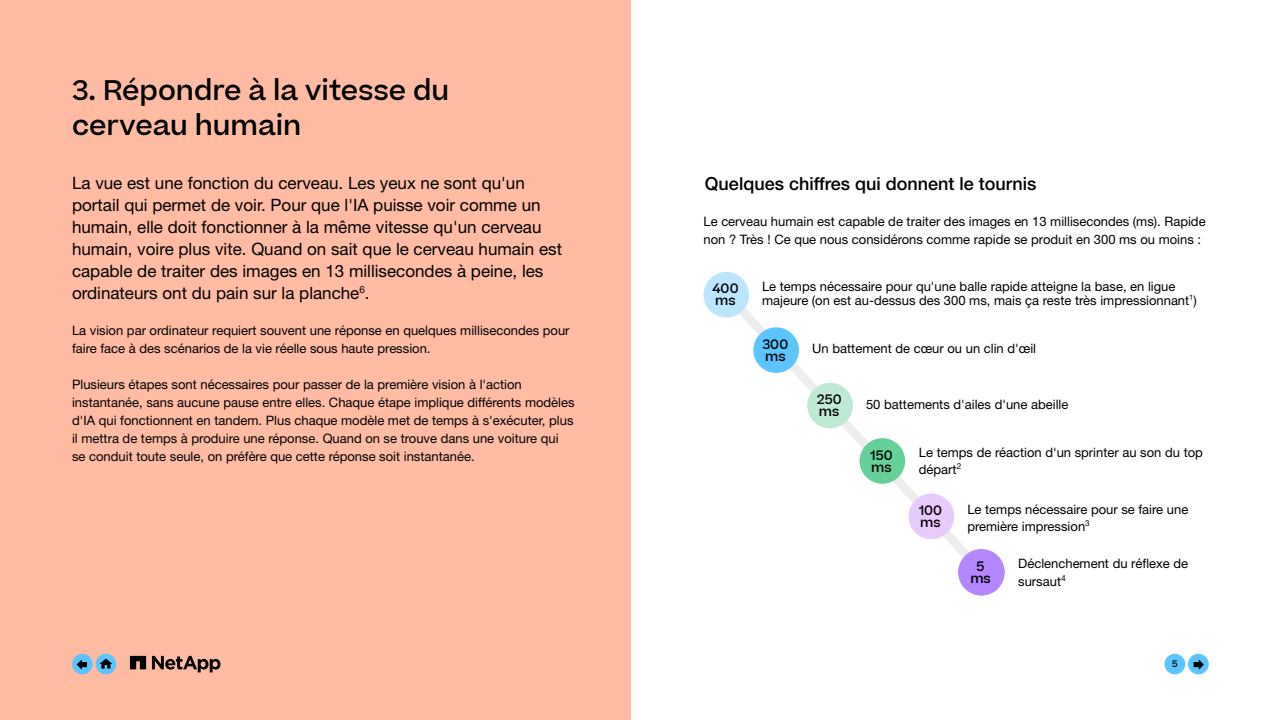
<style>
.page{position:relative;width:1281px;height:720px;background:#fff}
.page>*{position:absolute;margin:0;border:0;box-sizing:border-box;transform-origin:0 0}
.t1{font:500 27px/35px "Beatrice";color:#000}
.t2{font:500 18px "Helvetica Neue LT Std";color:#000}
.t3{font:17px/22px "Helvetica Neue LT Std";color:#000}
.t4{font:13px/18px "Helvetica Neue LT Std";color:#000}
.t5{font:500 13px/12px "Beatrice";color:#000}
.t6{font:500 9px "Beatrice";color:#000}
</style>
<div class="page">
<div style="left:0;top:0;width:630px;height:720px;background:#ffbca3"></div>
<svg style="left:152px;top:656px;width:68px;height:16px"></svg>
<svg style="left:130px;top:656px;width:16px;height:13px"></svg>
<div style="left:96px;top:654px;width:20px;height:20px;background:#5cc4ff;border-radius:50%"></div>
<svg style="left:99px;top:659px;width:13px;height:10px"></svg>
<div style="left:72px;top:654px;width:21px;height:20px;background:#5cc4ff;border-radius:50%"></div>
<svg style="left:77px;top:659px;width:10px;height:11px"></svg>
<div style="left:1187px;top:654px;width:21px;height:20px;background:#5cc4ff;border-radius:50%"></div>
<svg style="left:1193px;top:659px;width:10px;height:11px"></svg>
<div style="left:1164px;top:654px;width:20px;height:20px;background:#5cc4ff;border-radius:50%"></div>
<svg style="left:740px;top:288px;width:252px;height:293px"></svg>
<div style="left:703px;top:272px;width:46px;height:46px;background:#bce5ff;border-radius:50%"></div>
<div style="left:753px;top:327px;width:45px;height:46px;background:#5cc4ff;border-radius:50%"></div>
<div style="left:807px;top:383px;width:45px;height:45px;background:#beead3;border-radius:50%"></div>
<div style="left:859px;top:438px;width:46px;height:46px;background:#65d097;border-radius:50%"></div>
<div style="left:908px;top:494px;width:46px;height:45px;background:#e7cbff;border-radius:50%"></div>
<div style="left:958px;top:550px;width:46px;height:45px;background:#b486ff;border-radius:50%"></div>
<div style="left:957px;top:549px;width:47px;height:47px;border:1px solid #b486ff;border-radius:50%"></div>
<h1 class="t1" style="left:72px;top:73px;width:379px">3. Répondre à la vitesse du cerveau humain</h1>
<p class="t3" style="left:72px;top:172px;width:491px">La vue est une fonction du cerveau. Les yeux ne sont qu'un portail qui permet de voir. Pour que l'IA puisse voir comme un humain, elle doit fonctionner à la même vitesse qu'un cerveau humain, voire plus vite. Quand on sait que le cerveau humain est capable de traiter des images en 13 millisecondes à peine, les ordinateurs ont du pain sur la planche<sup>6</sup>.</p>
<p class="t4" style="left:72px;top:321px;width:499px">La vision par ordinateur requiert souvent une réponse en quelques millisecondes pour faire face à des scénarios de la vie réelle sous haute pression.</p>
<p class="t4" style="left:72px;top:375px;width:504px">Plusieurs étapes sont nécessaires pour passer de la première vision à l'action instantanée, sans aucune pause entre elles. Chaque étape implique différents modèles d'IA qui fonctionnent en tandem. Plus chaque modèle met de temps à s'exécuter, plus il mettra de temps à produire une réponse. Quand on se trouve dans une voiture qui se conduit toute seule, on préfère que cette réponse soit instantanée.</p>
<h2 class="t2" style="left:704px;top:173px;width:333px">Quelques chiffres qui donnent le tournis</h2>
<p class="t4" style="left:703px;top:212px;width:503px">Le cerveau humain est capable de traiter des images en 13 millisecondes (ms). Rapide non ? Très ! Ce que nous considérons comme rapide se produit en 300 ms ou moins :</p>
<p class="t4" style="left:762px;top:279px;width:436px;line-height:14px">Le temps nécessaire pour qu'une balle rapide atteigne la base, en ligue majeure (on est au-dessus des 300 ms, mais ça reste très impressionnant<sup>1</sup>)</p>
<p class="t5" style="left:712px;top:283px;width:28px">400 ms</p>
<p class="t5" style="left:762px;top:338px;width:27px">300</p>
<p class="t4" style="left:812px;top:339px;width:225px">Un battement de cœur ou un clin d'œil</p>
<p class="t5" style="left:765px;top:350px;width:22px">ms</p>
<p class="t4" style="left:865px;top:395px;width:204px">50 battements d'ailes d'une abeille</p>
<p class="t5" style="left:816px;top:394px;width:26px">250 ms</p>
<p class="t5" style="left:870px;top:449px;width:24px">150 ms</p>
<p class="t4" style="left:918px;top:444px;width:285px;line-height:16.8px">Le temps de réaction d'un sprinter au son du top départ<sup>2</sup></p>
<p class="t5" style="left:918px;top:504px;width:25px">100 ms</p>
<p class="t4" style="left:967px;top:501px;width:222px;line-height:16.8px">Le temps nécessaire pour se faire une première impression<sup>3</sup></p>
<p class="t5" style="left:970px;top:560px;width:22px;text-align:center">5 ms</p>
<p class="t4" style="left:1018px;top:555px;width:171px;line-height:17.5px">Déclenchement du réflexe de sursaut<sup>4</sup></p>
<p class="t6" style="left:1171px;top:658px;width:7px">5</p>
</div>
